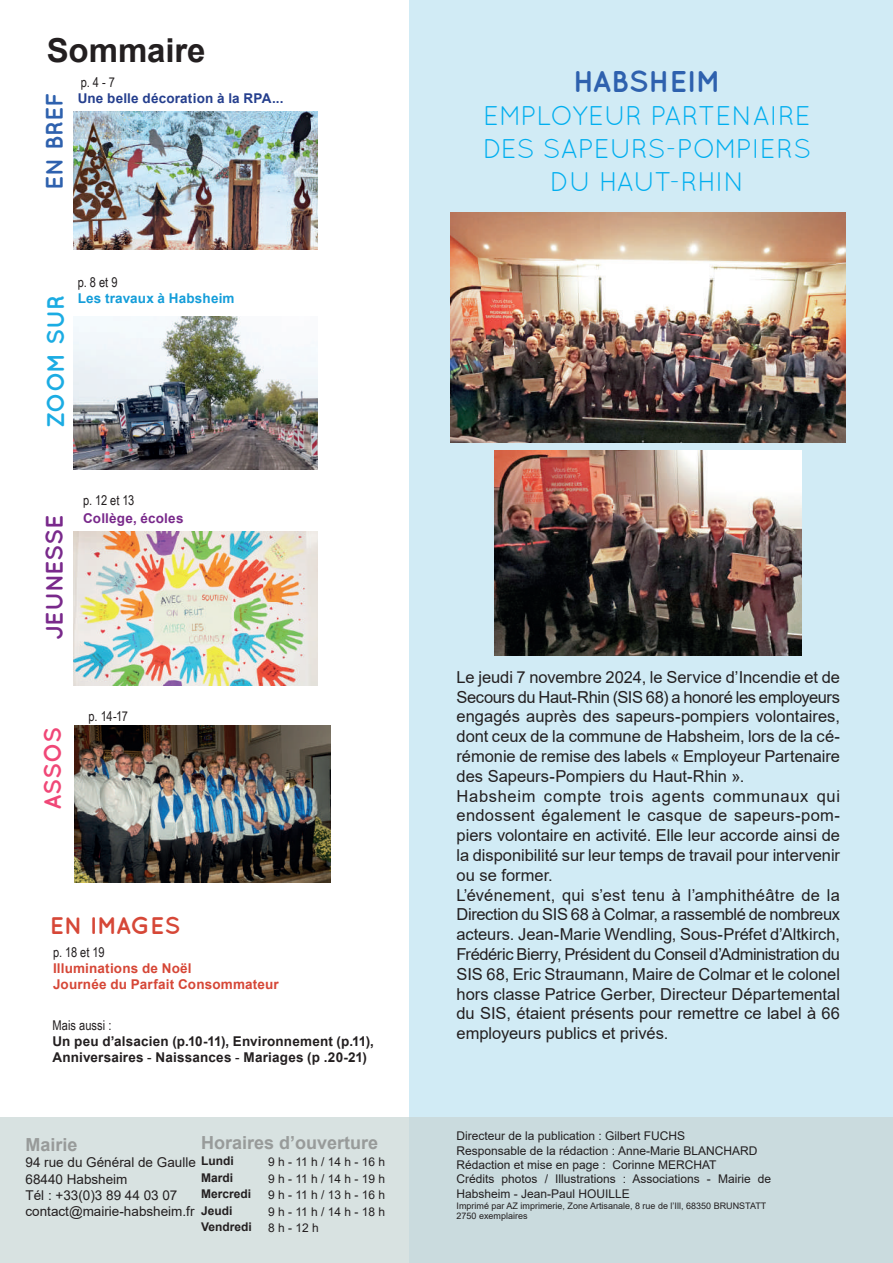
<style>
.page{position:relative;width:893px;height:1263px;background:#fff}
.page>*{position:absolute;margin:0;border:0;box-sizing:border-box;transform-origin:0 0}
.t1{font:700 33px "Arial";letter-spacing:-.005em;color:#231f20}
.t2{font:700 30px "Quicksand";letter-spacing:-.01em;color:#2e61ae}
.t3{font:27px/33px "Quicksand";color:#00aeef;text-align:center}
.t4{font:700 24px "Quicksand";color:#79298b}
.t5{font:700 24px "Quicksand";color:#d64737}
.t6{font:700 24px "Quicksand";letter-spacing:-.025em;color:#1bace3}
.t7{font:700 24px "Quicksand";color:#2e61ae}
.t8{font:700 24px "Quicksand";letter-spacing:-.01em;color:#f04777}
.t9{font:700 18px "Arial";color:#989b9a}
.t10{font:16.5px/19.8px "Arial";letter-spacing:-.005em;color:#231f20}
.t11{font:700 13.5px/16.2px "Arial";letter-spacing:.01em;color:#231f20}
.t12{font:13.5px/16.2px "Arial";color:#231f20}
.t13{font:700 13.5px/16.2px "Arial";letter-spacing:.015em;color:#d64737}
.t14{font:13.5px "Arial Narrow";color:#231f20}
.t15{font:700 13.5px "Arial";letter-spacing:.015em;color:#253f8e}
.t16{font:700 13.5px "Arial";letter-spacing:.015em;color:#149dd9}
.t17{font:700 13.5px "Arial";letter-spacing:.015em;color:#79298b}
.t18{font:12px/16.5px "Arial";color:#231f20;text-align:justify}
.t19{font:700 12px/16.5px "Arial";color:#231f20}
.t20{font:9px/10.8px "Arial";color:#231f20}
.s1{font-weight:400}
</style>
<div class="page">
<div style="left:410px;top:0;width:483px;height:1263px;background:#d1ebf5"></div>
<div style="left:0;top:1117px;width:893px;height:146px;background:linear-gradient(to right,#dbe3e2,#c6d9dd)"></div>
<img style="left:450px;top:213px;width:396px;height:230px">
<img style="left:494px;top:451px;width:307px;height:204px">
<img style="left:73px;top:112px;width:245px;height:137px">
<img style="left:74px;top:316px;width:244px;height:153px">
<img style="left:74px;top:532px;width:244px;height:153px">
<img style="left:74px;top:726px;width:256px;height:156px">
<h1 class="t1" style="left:47px;top:27px;width:160px">Sommaire</h1>
<h3 class="t7" style="left:40px;top:190px;width:99px;rotate:-90deg">EN BREF</h3>
<p class="t14" style="left:81px;top:72px;width:36px">p. 4 - 7</p>
<p class="t15" style="left:78px;top:89px;width:207px">Une belle décoration à la RPA...</p>
<h3 class="t6" style="left:41px;top:428px;width:134px;rotate:-90deg">ZOOM SUR</h3>
<p class="t14" style="left:78px;top:272px;width:41px">p. 8 et 9</p>
<p class="t16" style="left:78px;top:289px;width:158px">Les travaux à Habsheim</p>
<h3 class="t4" style="left:40px;top:640px;width:126px;rotate:-90deg">JEUNESSE</h3>
<p class="t14" style="left:83px;top:490px;width:53px">p. 12 et 13</p>
<p class="t17" style="left:83px;top:509px;width:102px">Collège, écoles</p>
<h3 class="t8" style="left:38px;top:810px;width:85px;rotate:-90deg">ASSOS</h3>
<p class="t14" style="left:89px;top:706px;width:41px">p. 14-17</p>
<h3 class="t5" style="left:50px;top:911px;width:132px">EN IMAGES</h3>
<p class="t14" style="left:53px;top:942px;width:53px">p. 18 et 19</p>
<p class="t13" style="left:53px;top:960px;width:227px">Illuminations de Noël<br>Journée du Parfait Consommateur</p>
<p class="t14" style="left:52px;top:1015px;width:61px">Mais aussi :</p>
<p class="t11" style="left:52px;top:1033px;width:323px">Un peu d’alsacien (p.10-11), Environnement (p.11),<br>Anniversaires <span class="s1">-</span> Naissances <span class="s1">-</span> Mariages (p .20-21)</p>
<p class="t9" style="left:201px;top:1130px;width:179px">Horaires d’ouverture</p>
<p class="t19" style="left:201px;top:1153px;width:52px">Lundi<br>Mardi<br>Mercredi<br>Jeudi<br>Vendredi</p>
<p class="t9" style="left:26px;top:1132px;width:54px">Mairie</p>
<p class="t12" style="left:26px;top:1154px;width:172px">94 rue du Général de Gaulle<br>68440 Habsheim<br>Tél : +33(0)3 89 44 03 07 contact@mairie-habsheim.fr</p>
<p class="t18" style="left:268px;top:1153px;width:119px">9 h - 11 h / 14 h - 16 h 9 h - 11 h / 14 h - 19 h 9 h - 11 h / 13 h - 16 h 9 h - 11 h / 14 h - 18 h 8 h - 12 h</p>
<h2 class="t2" style="left:573px;top:63px;width:149px">HABSHEIM</h2>
<h3 class="t3" style="left:483px;top:99px;width:330px">EMPLOYEUR PARTENAIRE<br>DES SAPEURS-POMPIERS<br>DU HAUT-RHIN</h3>
<p class="t10" style="left:457px;top:667px;width:385px">Le jeudi 7 novembre 2024, le Service d’Incendie et de Secours du Haut-Rhin (SIS 68) a honoré les employeurs engagés auprès des sapeurs-pompiers volontaires, dont ceux de la commune de Habsheim, lors de la cé&shy;rémonie de remise des labels « Employeur Partenaire des Sapeurs-Pompiers du Haut-Rhin ».<br>Habsheim compte trois agents communaux qui endossent également le casque de sapeurs-pom&shy;piers volontaire en activité. Elle leur accorde ainsi de la disponibilité sur leur temps de travail pour intervenir ou se former.<br>L’événement, qui s’est tenu à l’amphithéâtre de la Direction du SIS 68 à Colmar, a rassemblé de nombreux acteurs. Jean-Marie Wendling, Sous-Préfet d’Altkirch, Frédéric Bierry, Président du Conseil d’Administration du SIS 68, Eric Straumann, Maire de Colmar et le colonel hors classe Patrice Gerber, Directeur Départemental du SIS, étaient présents pour remettre ce label à 66 employeurs publics et privés.</p>
<p class="t18" style="left:457px;top:1129px;width:316px;line-height:14.4px;text-align:left">Directeur de la publication : Gilbert FUCHS<br>Responsable de la rédaction : Anne-Marie BLANCHARD Rédaction et mise en page : Corinne MERCHAT<br>Crédits photos / Illustrations : Associations - Mairie de Habsheim - Jean-Paul HOUILLE</p>
<p class="t20" style="left:457px;top:1200px;width:311px">Imprimé par AZ imprimerie, Zone Artisanale, 8 rue de l’Ill, 68350 BRUNSTATT<br>2750 exemplaires</p>
</div>
